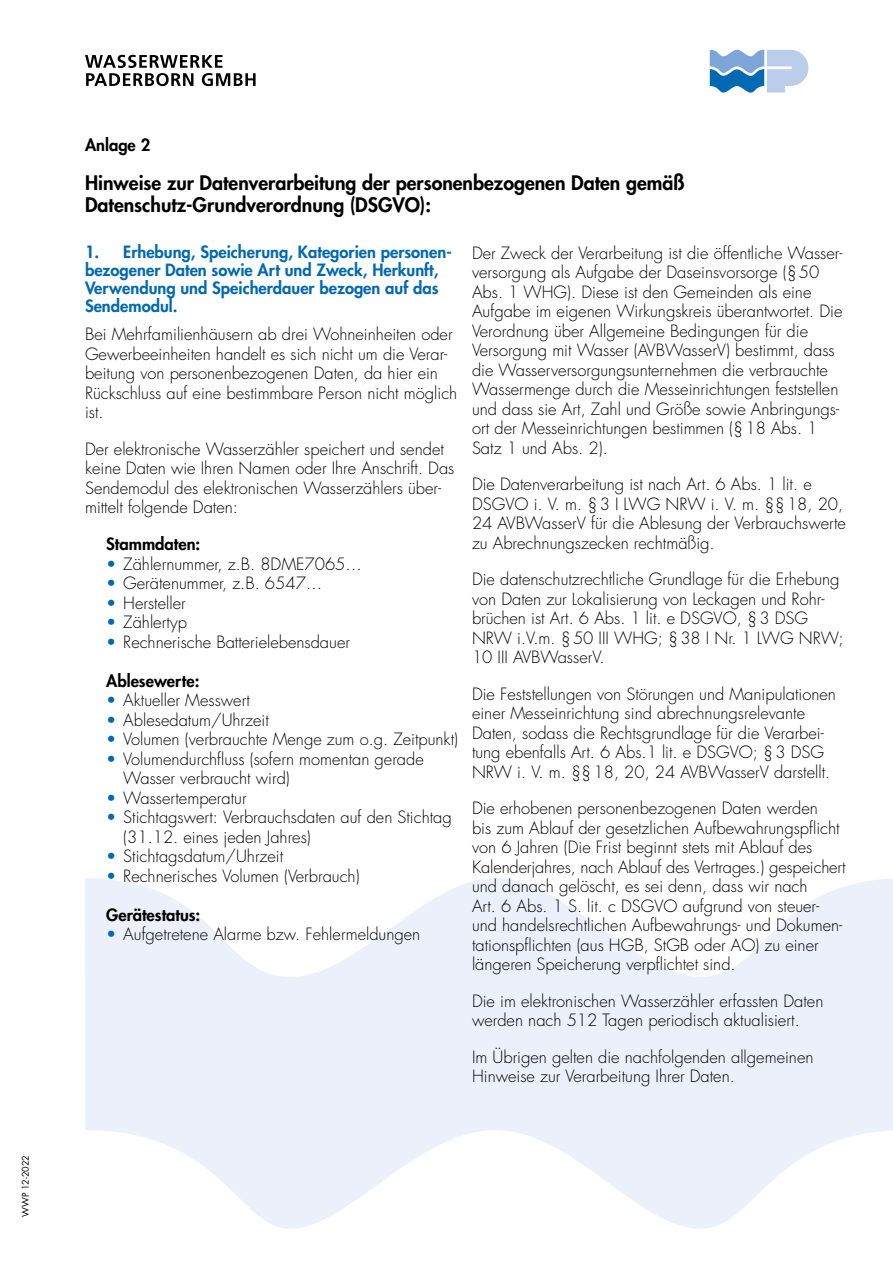
<style>
.page{position:relative;width:893px;height:1263px;background:#fff}
.page>*{position:absolute;margin:0;border:0;box-sizing:border-box;transform-origin:0 0}
.t1{font:800 19.5px/22.5px "Futura Std";color:#000}
.t2{font:300 16.5px/19.5px "Futura Std";color:#000}
.t3{font:800 16.5px/18px "Futura Std";color:#0069b4}
.t4{font:800 16.5px "Futura Std";color:#000}
.t5{font:9px "Futura Std";color:#000}
.s1{color:#0069b4}
</style>
<div class="page">
<svg style="left:85px;top:55px;width:171px;height:31px"></svg>
<svg style="left:710px;top:50px;width:98px;height:43px"></svg>
<svg style="left:85px;top:878px;width:808px;height:351px;fill:#ebf0fa"></svg>
<p class="t5" style="left:20px;top:1217px;width:64px;rotate:-90deg">WWP 12-2022</p>
<p class="t4" style="left:85px;top:134px;width:67px">Anlage 2</p>
<p class="t1" style="left:85px;top:171px;width:601px">Hinweise zur Datenverarbeitung der personenbezogenen Daten gemäß<br>Datenschutz-Grundverordnung (DSGVO):</p>
<p class="t3" style="left:85px;top:243px;width:368px">1. Erhebung, Speicherung, Kategorien personen&shy;bezogener Daten sowie Art und Zweck, Herkunft, Verwendung und Speicherdauer bezogen auf das Sendemodul.</p>
<p class="t2" style="left:85px;top:325px;width:374px">Bei Mehrfamilienhäusern ab drei Wohneinheiten oder Gewerbeeinheiten handelt es sich nicht um die Verar&shy;beitung von personenbezogenen Daten, da hier ein Rückschluss auf eine bestimmbare Person nicht möglich ist.</p>
<p class="t2" style="left:85px;top:440px;width:371px">Der elektronische Wasserzähler speichert und sendet keine Daten wie Ihren Namen oder Ihre Anschrift. Das Sendemodul des elektronischen Wasserzählers über&shy;mittelt folgende Daten:</p>
<p class="t4" style="left:106px;top:533px;width:96px">Stammdaten:</p>
<p class="t2" style="left:106px;top:554px;width:257px"><span class="s1">•</span> Zählernummer, z.B. 8DME7065…</p>
<p class="t2" style="left:106px;top:574px;width:218px"><span class="s1">•</span> Gerätenummer, z.B. 6547…</p>
<p class="t2" style="left:106px;top:593px;width:81px"><span class="s1">•</span> Hersteller</p>
<p class="t2" style="left:106px;top:613px;width:82px"><span class="s1">•</span> Zählertyp</p>
<p class="t2" style="left:106px;top:632px;width:245px"><span class="s1">•</span> Rechnerische Batterielebensdauer</p>
<p class="t4" style="left:106px;top:670px;width:95px">Ablesewerte:</p>
<p class="t2" style="left:106px;top:691px;width:145px"><span class="s1">•</span> Aktueller Messwert</p>
<p class="t2" style="left:106px;top:710px;width:164px"><span class="s1">•</span> Ablesedatum/Uhrzeit</p>
<p class="t2" style="left:106px;top:730px;width:353px"><span class="s1">•</span> Volumen (verbrauchte Menge zum o.g. Zeitpunkt)</p>
<p class="t2" style="left:123px;top:749px;width:302px;text-indent:-17px"><span class="s1">•</span> Volumendurchfluss (sofern momentan gerade<br>Wasser verbraucht wird)</p>
<p class="t2" style="left:106px;top:788px;width:142px"><span class="s1">•</span> Wassertemperatur</p>
<p class="t2" style="left:123px;top:808px;width:330px;text-indent:-17px"><span class="s1">•</span> Stichtagswert: Verbrauchsdaten auf den Stichtag (31.12. eines jeden Jahres)</p>
<p class="t2" style="left:106px;top:847px;width:178px"><span class="s1">•</span> Stichtagsdatum/Uhrzeit</p>
<p class="t2" style="left:106px;top:866px;width:255px"><span class="s1">•</span> Rechnerisches Volumen (Verbrauch)</p>
<p class="t4" style="left:106px;top:904px;width:96px">Gerätestatus:</p>
<p class="t2" style="left:106px;top:925px;width:316px"><span class="s1">•</span> Aufgetretene Alarme bzw. Fehlermeldungen</p>
<p class="t2" style="left:472px;top:243px;width:372px">Der Zweck der Verarbeitung ist die öffentliche Wasser&shy;versorgung als Aufgabe der Daseinsvorsorge (§50<br>Abs. 1 WHG). Diese ist den Gemeinden als eine Aufgabe im eigenen Wirkungskreis überantwortet. Die Verordnung über Allgemeine Bedingungen für die Versorgung mit Wasser (AVBWasserV) bestimmt, dass die Wasserversorgungsunternehmen die verbrauchte Wassermenge durch die Messeinrichtungen feststellen und dass sie Art, Zahl und Größe sowie Anbringungs&shy;ort der Messeinrichtungen bestimmen (§18 Abs. 1<br>Satz 1 und Abs. 2).</p>
<p class="t2" style="left:472px;top:475px;width:376px">Die Datenverarbeitung ist nach Art. 6 Abs. 1 lit. e DSGVO i. V. m. §3 I LWG NRW i. V. m. §§18, 20, 24 AVBWasserV für die Ablesung der Verbrauchswerte zu Abrechnungszecken rechtmäßig.</p>
<p class="t2" style="left:472px;top:570px;width:373px">Die datenschutzrechtliche Grundlage für die Erhebung von Daten zur Lokalisierung von Leckagen und Rohr&shy;brüchen ist Art. 6 Abs. 1 lit. e DSGVO, §3 DSG NRW i.V.m. §50 III WHG; §38 I Nr. 1 LWG NRW; 10 III AVBWasserV.</p>
<p class="t2" style="left:472px;top:684px;width:365px">Die Feststellungen von Störungen und Manipulationen einer Messeinrichtung sind abrechnungsrelevante Daten, sodass die Rechtsgrundlage für die Verarbei&shy;tung ebenfalls Art. 6 Abs.1 lit. e DSGVO; §3 DSG NRW i. V. m. §§18, 20, 24 AVBWasserV darstellt.</p>
<p class="t2" style="left:472px;top:799px;width:375px">Die erhobenen personenbezogenen Daten werden<br>bis zum Ablauf der gesetzlichen Aufbewahrungspflicht von 6 Jahren (Die Frist beginnt stets mit Ablauf des Kalenderjahres, nach Ablauf des Vertrages.) gespeichert und danach gelöscht, es sei denn, dass wir nach<br>Art. 6 Abs. 1 S. lit. c DSGVO aufgrund von steuer&shy;und handelsrechtlichen Aufbewahrungs- und Dokumen&shy;tationspflichten (aus HGB, StGB oder AO) zu einer längeren Speicherung verpflichtet sind.</p>
<p class="t2" style="left:472px;top:991px;width:353px">Die im elektronischen Wasserzähler erfassten Daten werden nach 512 Tagen periodisch aktualisiert.</p>
<p class="t2" style="left:472px;top:1047px;width:343px">Im Übrigen gelten die nachfolgenden allgemeinen<br>Hinweise zur Verarbeitung Ihrer Daten.</p>
</div>
